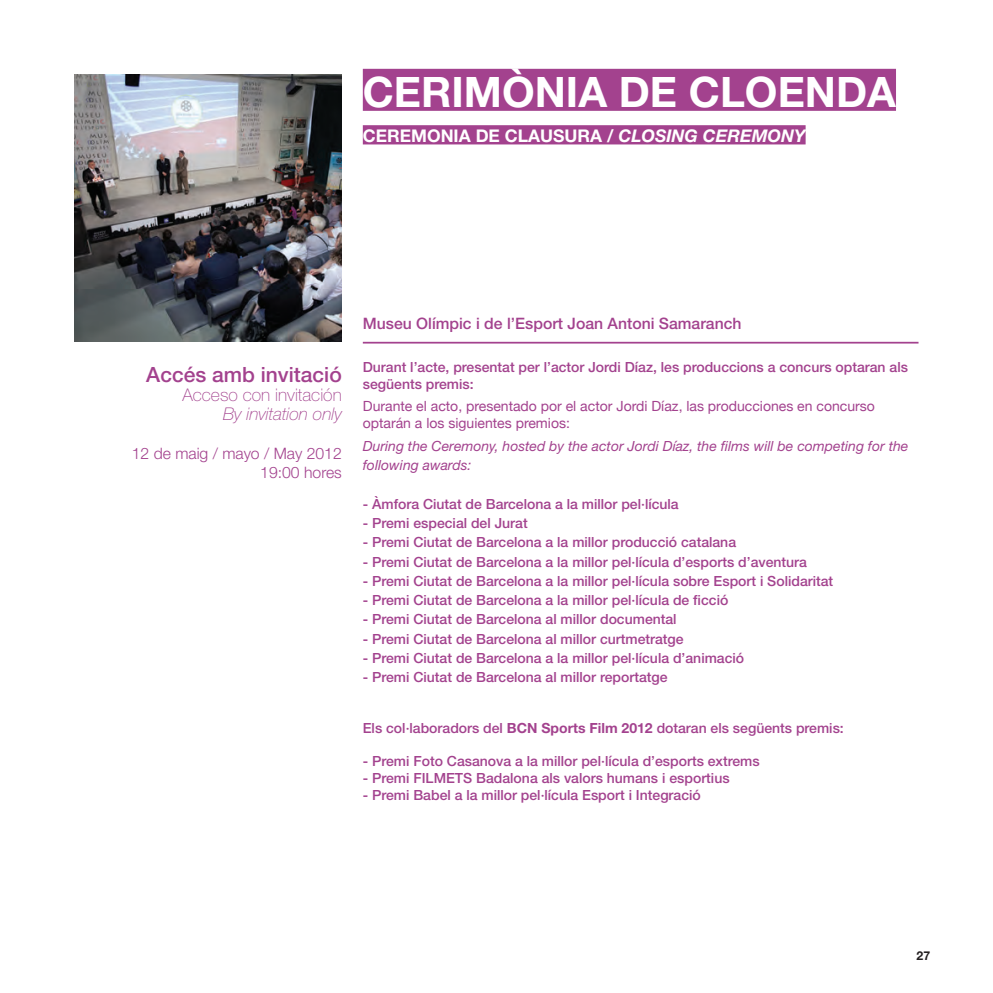
<style>
.page{position:relative;width:993px;height:993px;background:#fff}
.page>*{position:absolute;margin:0;border:0;box-sizing:border-box;transform-origin:0 0}
.t1{font:700 42px "Helvetica Neue";color:#fff}
.t2{font:500 21px "Helvetica Neue";color:#a3428e}
.t3{font:100 17.5px/19.2px "Helvetica Neue";color:#a3428e;text-align:right}
.t4{font:italic 700 17.5px "Helvetica Neue";color:#fff}
.t5{font:700 17.5px "Helvetica Neue";color:#fff}
.t6{font:500 15.75px "Helvetica Neue";color:#a3428e}
.t7{font:300 15.75px/18.9px "Helvetica Neue";color:#a3428e;text-align:right}
.t8{font:500 14px/16.8px "Helvetica Neue";color:#a3428e}
.t9{font:14px/16.8px "Helvetica Neue";color:#a3428e}
.t10{font:italic 14px/19.2px "Helvetica Neue";color:#a3428e}
.t11{font:700 12.25px "Helvetica Neue";color:#231f20}
.s1{font-style:normal}
.s2{font-style:italic}
.s3{font-weight:700}
</style>
<div class="page">
<img style="left:74px;top:74px;width:268px;height:268px">
<div style="left:363px;top:69px;width:532px;height:42px;background:#a3428e"></div>
<div style="left:363px;top:125px;width:442px;height:19px;background:#a3428e"></div>
<hr style="left:363px;top:342px;width:555px;height:1px;background:#a3428e">
<p class="t1" style="left:363px;top:66px;width:357px">CERIMÒNIA DE CLOENDA</p>
<p class="t5" style="left:363px;top:125px;width:155px">CEREMONIA DE CLA</p>
<p class="t4" style="left:540px;top:125px;width:91px"><span class="s1">USURA /</span> CLOSING</p>
<p class="t4" style="left:702px;top:125px;width:104px">CEREMONY</p>
<p class="t2" style="left:146px;top:361px;width:197px">Accés amb invitació</p>
<p class="t3" style="left:182px;top:385px;width:161px">Acceso con invitación<br><span class="s2">By invitation only</span></p>
<p class="t7" style="left:132px;top:443px;width:211px">12 de maig / mayo / May 2012<br>19:00 hores</p>
<p class="t6" style="left:363px;top:314px;width:380px">Museu Olímpic i de l’Esport Joan Antoni Samaranch</p>
<p class="t8" style="left:363px;top:358px;width:546px">Durant l’acte, presentat per l’actor Jordi Díaz, les produccions a concurs optaran als següents premis:</p>
<p class="t9" style="left:363px;top:398px;width:513px">Durante el acto, presentado por el actor Jordi Díaz, las producciones en concurso optarán a los siguientes premios:</p>
<p class="t10" style="left:363px;top:436px;width:547px">During the Ceremony, hosted by the actor Jordi Díaz, the films will be competing for the following awards:</p>
<p class="t8" style="left:363px;top:495px;width:317px">- Àmfora Ciutat de Barcelona a la millor pel·lícula</p>
<p class="t8" style="left:363px;top:514px;width:166px">- Premi especial del Jurat</p>
<p class="t8" style="left:363px;top:533px;width:375px">- Premi Ciutat de Barcelona a la millor producció catalana</p>
<p class="t8" style="left:363px;top:553px;width:445px">- Premi Ciutat de Barcelona a la millor pel·lícula d’esports d’aventura</p>
<p class="t8" style="left:363px;top:572px;width:472px">- Premi Ciutat de Barcelona a la millor pel·lícula sobre Esport i Solidaritat</p>
<p class="t8" style="left:363px;top:591px;width:367px">- Premi Ciutat de Barcelona a la millor pel·lícula de ficció</p>
<p class="t8" style="left:363px;top:610px;width:315px">- Premi Ciutat de Barcelona al millor documental</p>
<p class="t8" style="left:363px;top:630px;width:322px">- Premi Ciutat de Barcelona al millor curtmetratge</p>
<p class="t8" style="left:363px;top:649px;width:383px">- Premi Ciutat de Barcelona a la millor pel·lícula d’animació</p>
<p class="t8" style="left:363px;top:668px;width:306px">- Premi Ciutat de Barcelona al millor reportatge</p>
<p class="t8" style="left:363px;top:719px;width:482px">Els col·laboradors del <span class="s3">BCN SPORTS FILM 2012</span> dotaran els següents premis:</p>
<p class="t8" style="left:363px;top:752px;width:398px">- Premi Foto Casanova a la millor pel·lícula d’esports extrems</p>
<p class="t8" style="left:363px;top:769px;width:368px">- Premi FILMETS Badalona als valors humans i esportius</p>
<p class="t8" style="left:363px;top:786px;width:339px">- Premi Babel a la millor pel·lícula Esport i Integració</p>
<p class="t11" style="left:916px;top:947px;width:15px">27</p>
</div>
